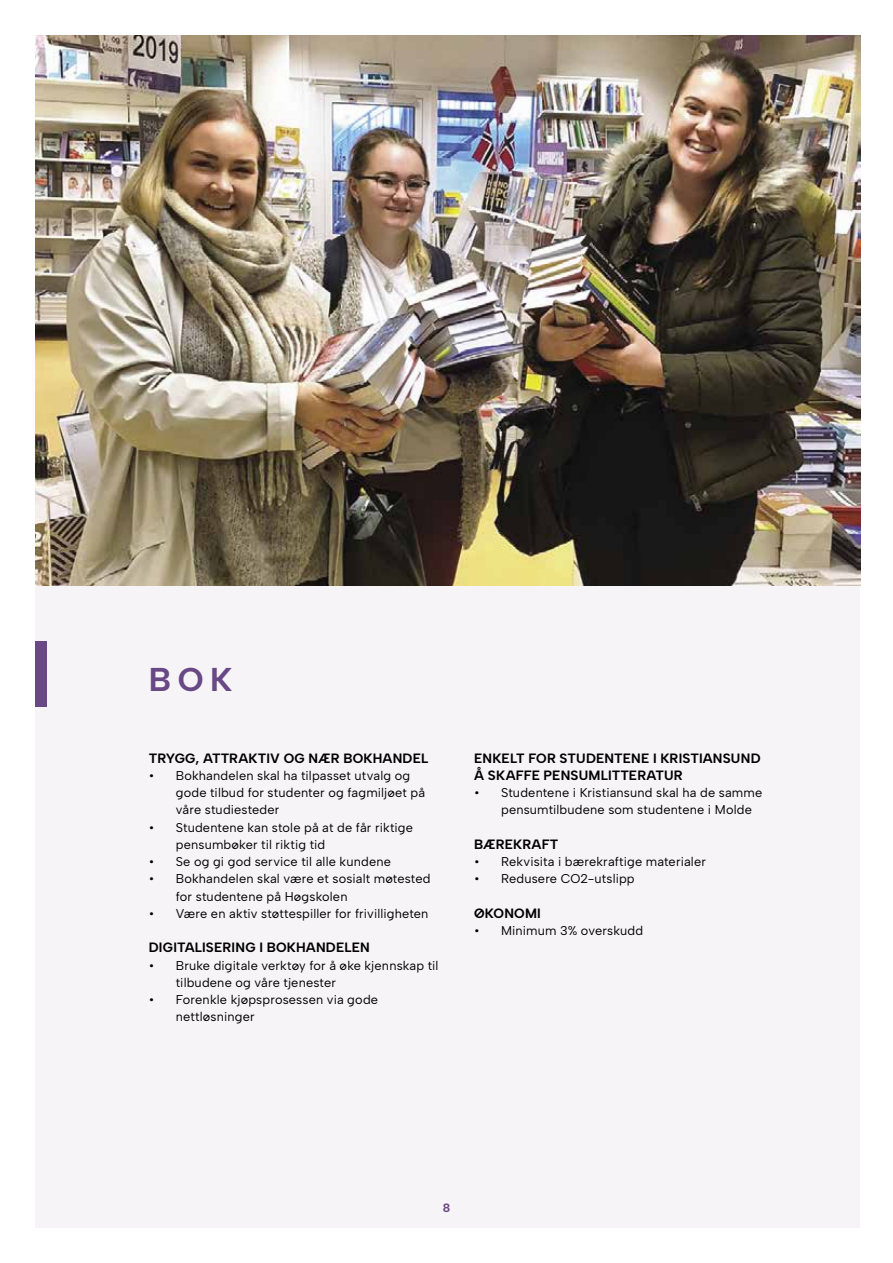
<style>
.page{position:relative;width:893px;height:1263px;background:#fff}
.page>*{position:absolute;margin:0;border:0;box-sizing:border-box;transform-origin:0 0}
.t1{font:700 33px "Albert Sans";color:#684885}
.t2{font:700 13.5px/17.2px "Albert Sans";letter-spacing:.015em;color:#000}
.t3{font:12.75px/17.2px "Albert Sans";letter-spacing:.015em;color:#000}
.t4{font:700 12px "Albert Sans";color:#684885}
</style>
<div class="page">
<div style="left:35px;top:35px;width:825px;height:1193px;background:#f6f4f7"></div>
<div style="left:35px;top:642px;width:11px;height:65px;background:#684885"></div>
<img style="left:35px;top:35px;width:825px;height:551px">
<h1 class="t1" style="left:149px;top:660px;width:85px">BOK</h1>
<p class="t2" style="left:149px;top:749px;width:281px">TRYGG, ATTRAKTIV OG NÆR BOKHANDEL</p>
<p class="t3" style="left:176px;top:767px;width:251px;text-indent:-27px">• Bokhandelen skal ha tilpasset utvalg og gode tilbud for studenter og fagmiljøet på våre studiesteder</p>
<p class="t3" style="left:176px;top:818px;width:239px;text-indent:-27px">• Studentene kan stole på at de får riktige pensumbøker til riktig tid</p>
<p class="t3" style="left:149px;top:853px;width:244px">• Se og gi god service til alle kundene</p>
<p class="t3" style="left:176px;top:870px;width:256px;text-indent:-27px">• Bokhandelen skal være et sosialt møtested for studentene på Høgskolen</p>
<p class="t3" style="left:149px;top:905px;width:281px">• Være en aktiv støttespiller for frivilligheten</p>
<p class="t2" style="left:149px;top:939px;width:222px">DIGITALISERING I BOKHANDELEN</p>
<p class="t3" style="left:176px;top:956px;width:264px;text-indent:-27px">• Bruke digitale verktøy for å øke kjennskap til tilbudene og våre tjenester</p>
<p class="t3" style="left:176px;top:991px;width:204px;text-indent:-27px">• Forenkle kjøpsprosessen via gode nettløsninger</p>
<p class="t2" style="left:474px;top:749px;width:288px">ENKELT FOR STUDENTENE I KRISTIANSUND<br>Å SKAFFE PENSUMLITTERATUR</p>
<p class="t3" style="left:501px;top:784px;width:263px;text-indent:-27px">• Studentene i Kristiansund skal ha de samme pensumtilbudene som studentene i Molde</p>
<p class="t2" style="left:474px;top:835px;width:86px">BÆREKRAFT</p>
<p class="t3" style="left:474px;top:853px;width:233px">• Rekvisita i bærekraftige materialer</p>
<p class="t3" style="left:474px;top:870px;width:162px">• Redusere CO2-utslipp</p>
<p class="t2" style="left:474px;top:904px;width:68px">ØKONOMI</p>
<p class="t3" style="left:474px;top:922px;width:171px">• Minimum 3% overskudd</p>
<p class="t4" style="left:443px;top:1201px;width:9px">8</p>
</div>
